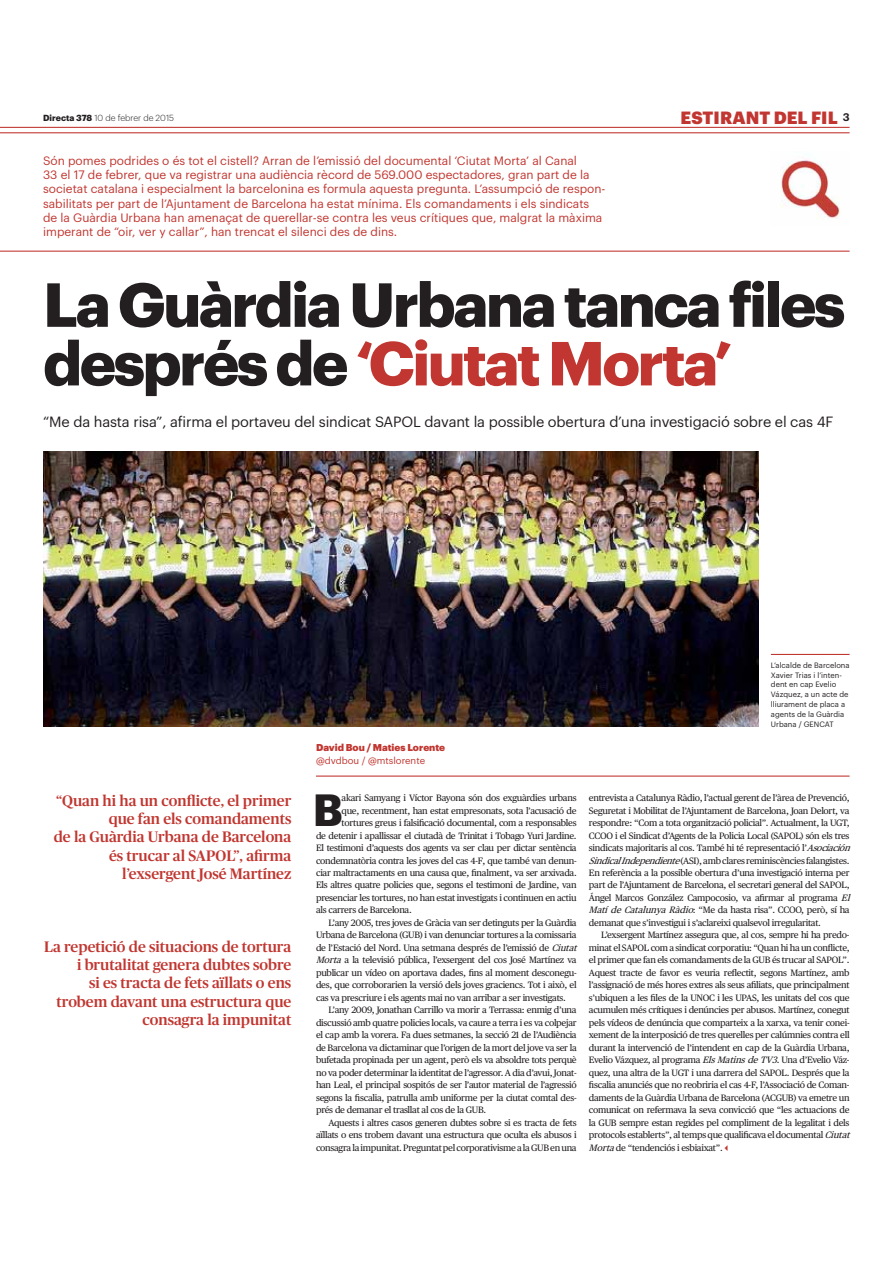
<style>
.page{position:relative;width:893px;height:1263px;background:#fff}
.page>*{position:absolute;margin:0;border:0;box-sizing:border-box;transform-origin:0 0}
.t1{font:700 60.75px/58.7px "Graphik";letter-spacing:-.04em;color:#231f20}
.t2{font:700 44.1px "Graphik";color:#231f20}
.t3{font:900 17.4px "Graphik";letter-spacing:.005em;color:#c13630}
.t4{font:500 15.15px/18.3px "Publico";color:#c13630;text-align:right}
.t5{font:14.55px "Graphik";letter-spacing:-.01em;color:#231f20}
.t6{font:12px/14.4px "Graphik";color:#c13630}
.t7{font:900 9.75px "Graphik";color:#c13630}
.t8{font:9.6px "Graphik";color:#c13630}
.t9{font:9.3px/12.5px "Publico Text";letter-spacing:-.03em;color:#231f20}
.t10{font:300 8.7px "Graphik";color:#231f20}
.t11{font:7.65px/9.8px "Graphik";color:#231f20}
.s1{font-weight:700}
.s2{color:#c13630}
.s3{font-style:italic}
</style>
<div class="page">
<hr style="left:0;top:127px;width:849px;height:1px;background:#c13630">
<hr style="left:0;top:132px;width:849px;height:1px;background:#c13630">
<hr style="left:0;top:251px;width:849px;height:1px;background:#c13630">
<img style="left:781px;top:154px;width:59px;height:65px">
<hr style="left:316px;top:776px;width:533px;height:1px;background:#c13630">
<hr style="left:771px;top:654px;width:78px;height:1px;background:#c13630">
<img style="left:43px;top:451px;width:715px;height:275px">
<p class="t10" style="left:43px;top:114px;width:132px"><span class="s1">Directa 378</span> 10 de febrer de 2015</p>
<h3 class="t3" style="left:680px;top:111px;width:170px">ESTIRANT DEL FIL <sup>3</sup></h3>
<p class="t6" style="left:43px;top:154px;width:564px">Són pomes podrides o és tot el cistell? Arran de l’emissió del documental ‘Ciutat Morta’ al Canal<br>33 el 17 de febrer, que va registrar una audiència rècord de 569.000 espectadores, gran part de la societat catalana i especialment la barcelonina es formula aquesta pregunta. L’assumpció de respon&shy;sabilitats per part de l’Ajuntament de Barcelona ha estat mínima. Els comandaments i els sindicats de la Guàrdia Urbana han amenaçat de querellar-se contra les veus crítiques que, malgrat la màxima imperant de “oir, ver y callar”, han trencat el silenci des de dins.</p>
<h1 class="t1" style="left:43px;top:279px;width:804px">La Guàrdia Urbana tanca files després de <span class="s2">‘Ciutat Morta’</span></h1>
<h3 class="t5" style="left:43px;top:415px;width:792px">“Me da hasta risa”, afirma el portaveu del sindicat SAPOL davant la possible obertura d’una investigació sobre el cas 4F</h3>
<h3 class="t4" style="left:54px;top:793px;width:239px">“Quan hi ha un conflicte, el primer que fan els comandaments<br>de la Guàrdia Urbana de Barcelona és trucar al SAPOL”, afirma l’exsergent José Martínez</h3>
<h3 class="t4" style="left:44px;top:939px;width:249px">La repetició de situacions de tortura i brutalitat genera dubtes sobre<br>si es tracta de fets aïllats o ens trobem davant una estructura que consagra la impunitat</h3>
<p class="t7" style="left:316px;top:744px;width:131px">David Bou / Maties Lorente</p>
<p class="t8" style="left:316px;top:756px;width:111px">@dvdbou / @mtslorente</p>
<p class="t11" style="left:771px;top:661px;width:80px">L’alcalde de Barcelona<br>Xavier Trias i l’inten&shy;dent en cap Evelio<br>Vázquez, a un acte de lliurament de placa a agents de la Guàrdia<br>Urbana / GENCAT</p>
<h2 class="t2" style="left:313px;top:792px;width:31px">B</h2>
<p class="t9" style="left:342px;top:792px;width:236px">akari Samyang i Víctor Bayona són dos exguàrdies urbans</p>
<p class="t9" style="left:342px;top:805px;width:236px">que, recentment, han estat empresonats, sota l’acusació de</p>
<p class="t9" style="left:342px;top:817px;width:237px">tortures greus i falsificació documental, com a responsables</p>
<p class="t9" style="left:316px;top:830px;width:262px">de detenir i apallissar el ciutadà de Trinitat i Tobago Yuri Jardine.</p>
<p class="t9" style="left:316px;top:842px;width:262px">El testimoni d’aquests dos agents va ser clau per dictar sentència</p>
<p class="t9" style="left:316px;top:855px;width:262px">condemnatòria contra les joves del cas 4-F, que també van denun-</p>
<p class="t9" style="left:316px;top:867px;width:262px">ciar maltractaments en una causa que, finalment, va ser arxivada.</p>
<p class="t9" style="left:316px;top:880px;width:262px">Els altres quatre policies que, segons el testimoni de Jardine, van</p>
<p class="t9" style="left:316px;top:892px;width:262px">presenciar les tortures, no han estat investigats i continuen en actiu</p>
<p class="t9" style="left:316px;top:905px;width:97px">als carrers de Barcelona.</p>
<p class="t9" style="left:328px;top:917px;width:250px">L’any 2005, tres joves de Gràcia van ser detinguts per la Guàrdia</p>
<p class="t9" style="left:316px;top:930px;width:262px">Urbana de Barcelona (GUB) i van denunciar tortures a la comissaria</p>
<p class="t9" style="left:316px;top:942px;width:265px">de l’Estació del Nord. Una setmana després de l’emissió de <span class="s3">Ciutat</span></p>
<p class="t9" style="left:316px;top:955px;width:262px"><span class="s3">Morta</span> a la televisió pública, l’exsergent del cos José Martínez va</p>
<p class="t9" style="left:316px;top:967px;width:262px">publicar un vídeo on aportava dades, fins al moment desconegu-</p>
<p class="t9" style="left:316px;top:980px;width:262px">des, que corroborarien la versió dels joves graciencs. Tot i això, el</p>
<p class="t9" style="left:316px;top:992px;width:251px">cas va prescriure i els agents mai no van arribar a ser investigats.</p>
<p class="t9" style="left:328px;top:1005px;width:250px">L’any 2009, Jonathan Carrillo va morir a Terrassa: enmig d’una</p>
<p class="t9" style="left:316px;top:1017px;width:262px">discussió amb quatre policies locals, va caure a terra i es va colpejar</p>
<p class="t9" style="left:316px;top:1030px;width:262px">el cap amb la vorera. Fa dues setmanes, la secció 21 de l’Audiència</p>
<p class="t9" style="left:316px;top:1042px;width:262px">de Barcelona va dictaminar que l’origen de la mort del jove va ser la</p>
<p class="t9" style="left:316px;top:1055px;width:262px">bufetada propinada per un agent, però els va absoldre tots perquè</p>
<p class="t9" style="left:316px;top:1067px;width:262px">no va poder determinar la identitat de l’agressor. A dia d’avui, Jonat-</p>
<p class="t9" style="left:316px;top:1080px;width:262px">han Leal, el principal sospitós de ser l’autor material de l’agressió</p>
<p class="t9" style="left:316px;top:1092px;width:262px">segons la fiscalia, patrulla amb uniforme per la ciutat comtal des-</p>
<p class="t9" style="left:316px;top:1104px;width:172px">prés de demanar el trasllat al cos de la GUB.</p>
<p class="t9" style="left:328px;top:1117px;width:250px">Aquests i altres casos generen dubtes sobre si es tracta de fets</p>
<p class="t9" style="left:316px;top:1129px;width:262px">aïllats o ens trobem davant una estructura que oculta els abusos i</p>
<p class="t9" style="left:316px;top:1142px;width:262px">consagra la impunitat. Preguntat pel corporativisme a la GUB en una</p>
<p class="t9" style="left:589px;top:792px;width:265px">entrevista a Catalunya Ràdio, l’actual gerent de l’àrea de Prevenció, Seguretat i Mobilitat de l’Ajuntament de Barcelona, Joan Delort, va respondre: “Com a tota organització policial”. Actualment, la UGT, CCOO i el Sindicat d’Agents de la Policia Local (SAPOL) són els tres sindicats majoritaris al cos. També hi té representació l’<span class="s3">Asociación SindicalIndependiente</span>(ASI), amb clares reminiscències falangistes.<br>En referència a la possible obertura d’una investigació interna per part de l’Ajuntament de Barcelona, el secretari general del SAPOL, Ángel Marcos González Campocosio, va afirmar al programa <span class="s3">El Matí de Catalunya Ràdio</span>: “Me da hasta risa”. CCOO, però, sí ha demanat que s’investigui i s’aclareixi qualsevol irregularitat.</p>
<p class="t9" style="left:589px;top:930px;width:265px;text-indent:12px">L’exsergent Martínez assegura que, al cos, sempre hi ha predo&shy;minat el SAPOL com a sindicat corporatiu: “Quan hi ha un conflicte, el primer que fan els comandaments de la GUB és trucar al SAPOL”.<br>Aquest tracte de favor es veuria reflectit, segons Martínez, amb l’assignació de més hores extres als seus afiliats, que principalment s’ubiquen a les files de la UNOC i les UPAS, les unitats del cos que acumulen més crítiques i denúncies per abusos. Martínez, conegut pels vídeos de denúncia que comparteix a la xarxa, va tenir conei&shy;xement de la interposició de tres querelles per calúmnies contra ell durant la intervenció de l’intendent en cap de la Guàrdia Urbana, Evelio Vázquez, al programa <span class="s3">ElsMatinsde TV3</span>. Una d’Evelio Váz&shy;quez, una altra de la UGT i una darrera del SAPOL. Després que la fiscalia anunciés que no reobriria el cas 4-F, l’Associació de Coman&shy;daments de la Guàrdia Urbana de Barcelona (ACGUB) va emetre un comunicat on refermava la seva convicció que “les actuacions de la GUB sempre estan regides pel compliment de la legalitat i dels protocols establerts”, al temps que qualificava el documental <span class="s3">Ciutat Morta</span> de “tendenciós i esbiaixat”.</p>
</div>
